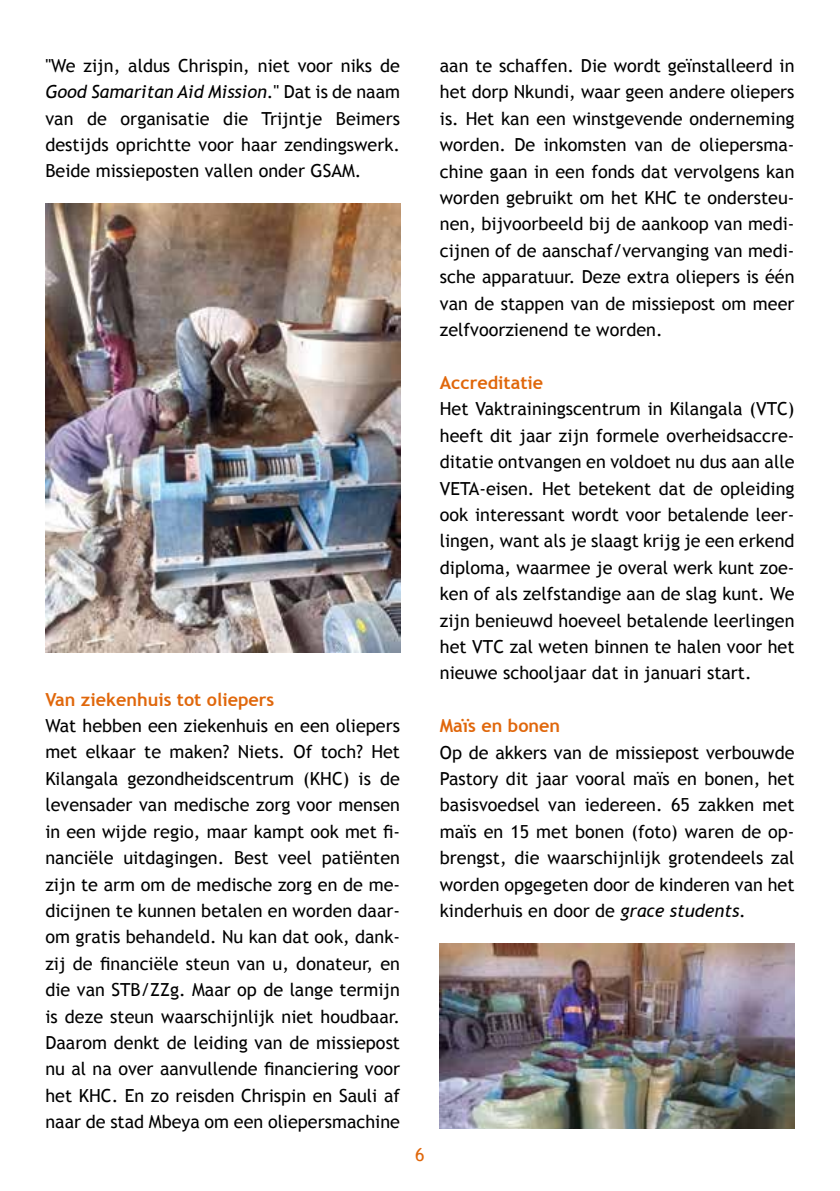
<style>
.page{position:relative;width:840px;height:1191px;background:#fff}
.page>*{position:absolute;margin:0;border:0;box-sizing:border-box;transform-origin:0 0}
.t1{font:18px/26.4px "Trebuchet MS";color:#000;text-align:justify}
.t2{font:700 18px "Trebuchet MS";color:#e0670b}
.t3{font:18px "Trebuchet MS";color:#e0670b}
.s1{font-style:italic}
</style>
<div class="page">
<img style="left:45px;top:204px;width:355px;height:449px">
<img style="left:439px;top:943px;width:355px;height:185px">
<p class="t1" style="left:45px;top:52px;width:356px">"We zijn, aldus Chrispin, niet voor niks de <span class="s1">Good Samaritan Aid Mission</span>." Dat is de naam van de organisatie die Trijntje Beimers destijds oprichtte voor haar zendingswerk.<br>Beide missieposten vallen onder GSAM.</p>
<p class="t2" style="left:45px;top:688px;width:230px">Van ziekenhuis tot oliepers</p>
<p class="t1" style="left:45px;top:712px;width:356px">Wat hebben een ziekenhuis en een oliepers met elkaar te maken? Niets. Of toch? Het Kilangala gezondheidscentrum (KHC) is de levensader van medische zorg voor mensen in een wijde regio, maar kampt ook met fi&shy;nanciële uitdagingen. Best veel patiënten zijn te arm om de medische zorg en de me&shy;dicijnen te kunnen betalen en worden daar&shy;om gratis behandeld. Nu kan dat ook, dank&shy;zij de financiële steun van u, donateur, en die van STB/ZZg. Maar op de lange termijn is deze steun waarschijnlijk niet houdbaar.<br>Daarom denkt de leiding van de missiepost nu al na over aanvullende financiering voor het KHC. En zo reisden Chrispin en Sauli af naar de stad Mbeya om een oliepersmachine</p>
<p class="t3" style="left:415px;top:1144px;width:11px">6</p>
<p class="t1" style="left:439px;top:53px;width:356px">aan te schaffen. Die wordt geïnstalleerd in het dorp Nkundi, waar geen andere oliepers is. Het kan een winstgevende onderneming worden. De inkomsten van de oliepersma&shy;chine gaan in een fonds dat vervolgens kan worden gebruikt om het KHC te ondersteu&shy;nen, bijvoorbeeld bij de aankoop van medi&shy;cijnen of de aanschaf/vervanging van medi&shy;sche apparatuur. Deze extra oliepers is één van de stappen van de missiepost om meer zelfvoorzienend te worden.</p>
<p class="t2" style="left:439px;top:371px;width:105px">Accreditatie</p>
<p class="t1" style="left:439px;top:396px;width:356px">Het Vaktrainingscentrum in Kilangala (VTC) heeft dit jaar zijn formele overheidsaccre&shy;ditatie ontvangen en voldoet nu dus aan alle VETA-eisen. Het betekent dat de opleiding ook interessant wordt voor betalende leer&shy;lingen, want als je slaagt krijg je een erkend diploma, waarmee je overal werk kunt zoe&shy;ken of als zelfstandige aan de slag kunt. We zijn benieuwd hoeveel betalende leerlingen het VTC zal weten binnen te halen voor het nieuwe schooljaar dat in januari start.</p>
<p class="t2" style="left:439px;top:714px;width:122px">Maïs en bonen</p>
<p class="t1" style="left:439px;top:739px;width:356px">Op de akkers van de missiepost verbouwde Pastory dit jaar vooral maïs en bonen, het basisvoedsel van iedereen. 65 zakken met maïs en 15 met bonen (foto) waren de op&shy;brengst, die waarschijnlijk grotendeels zal worden opgegeten door de kinderen van het kinderhuis en door de <span class="s1">grace students</span>.</p>
</div>
